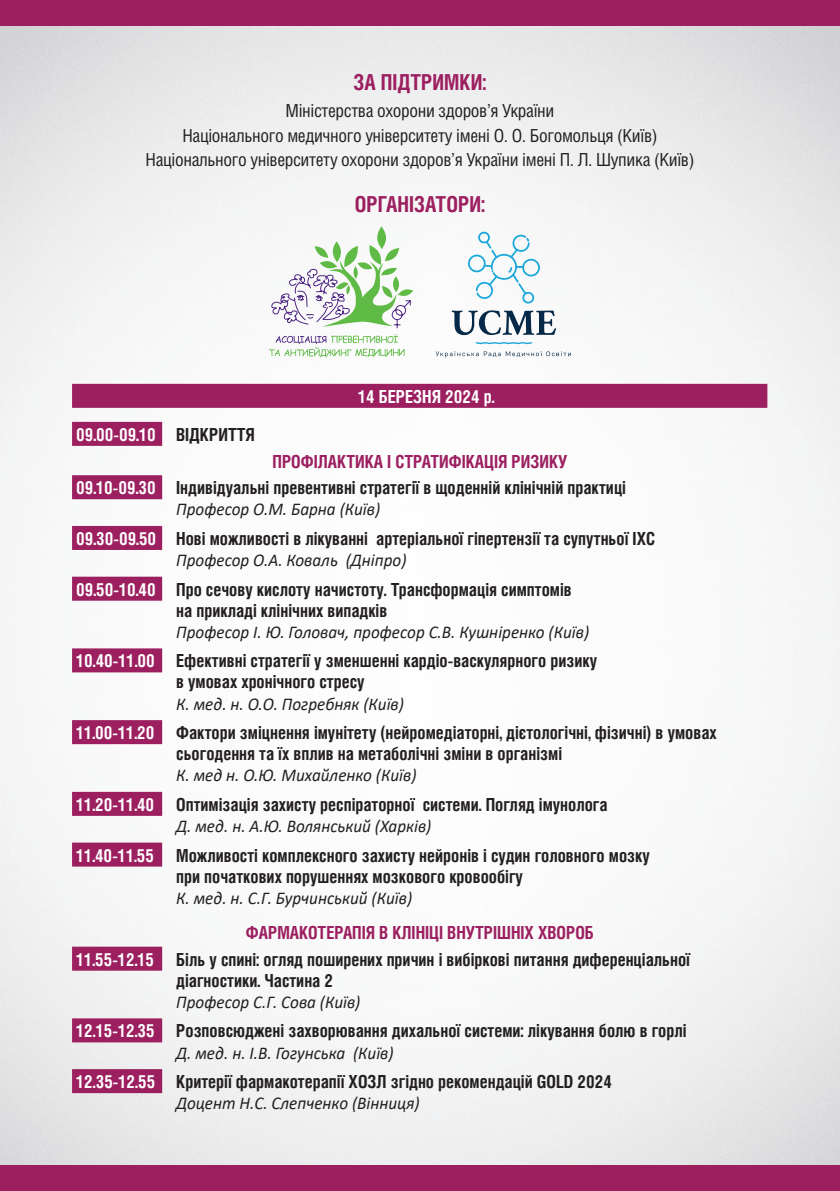
<style>
.page{position:relative;width:840px;height:1191px;background:#fff}
.page>*{position:absolute;margin:0;border:0;box-sizing:border-box;transform-origin:0 0}
.t1{font:700 22px "Helios Cond C";color:#9c1f60;scale:.95 1}
.t2{font:700 18px/21px "Helios Cond C";color:#231f20;scale:.95 1}
.t3{font:italic 18px "Calibri";color:#231f20;scale:.95 1}
.t4{font:18px/24.4px "Helios Cond C";letter-spacing:-.02em;color:#231f20;text-align:center}
.t5{font:700 18px "Helios Cond C";color:#fff;scale:.95 1}
.s1{color:#231f20}
.s2{color:#9c1f60}
.s3{color:#fff}
</style>
<div class="page">
<img style="left:1px;top:26px;width:838px;height:1139px">
<div style="left:0;top:0;width:839px;height:26px;background:#9c1f60"></div>
<div style="left:0;top:1165px;width:839px;height:26px;background:#9c1f60"></div>
<svg style="left:451px;top:310px;width:105px;height:25px"></svg>
<svg style="left:475px;top:342px;width:57px;height:2px"></svg>
<svg style="left:467px;top:232px;width:73px;height:72px"></svg>
<svg style="left:435px;top:351px;width:135px;height:6px"></svg>
<svg style="left:332px;top:241px;width:9px;height:21px"></svg>
<svg style="left:377px;top:226px;width:9px;height:23px"></svg>
<svg style="left:269px;top:245px;width:144px;height:112px"></svg>
<div style="left:72px;top:384px;width:695px;height:24px;background:#9c1f60"></div>
<div style="left:72px;top:422px;width:90px;height:24px;background:#9c1f60"></div>
<div style="left:72px;top:475px;width:90px;height:24px;background:#9c1f60"></div>
<div style="left:72px;top:526px;width:90px;height:24px;background:#9c1f60"></div>
<div style="left:72px;top:576px;width:90px;height:24px;background:#9c1f60"></div>
<div style="left:72px;top:648px;width:90px;height:24px;background:#9c1f60"></div>
<div style="left:72px;top:720px;width:90px;height:24px;background:#9c1f60"></div>
<div style="left:72px;top:792px;width:90px;height:24px;background:#9c1f60"></div>
<div style="left:72px;top:842px;width:90px;height:24px;background:#9c1f60"></div>
<div style="left:72px;top:946px;width:90px;height:24px;background:#9c1f60"></div>
<div style="left:72px;top:1018px;width:90px;height:24px;background:#9c1f60"></div>
<div style="left:72px;top:1069px;width:90px;height:24px;background:#9c1f60"></div>
<p class="t1" style="left:353px;top:69px;width:141px">ЗА ПІДТРИМКИ:</p>
<p class="t4" style="left:145px;top:98px;width:550px">Міністерства охорони здоров’я України<br>Національного медичного університету імені О. О. Богомольця (Київ)<br>Національного університету охорони здоров’я України імені П. Л. Шупика (Київ)</p>
<p class="t1" style="left:355px;top:191px;width:138px">ОРГАНІЗАТОРИ:</p>
<p class="t5" style="left:358px;top:386px;width:145px">14 БЕРЕЗНЯ 2024 р.</p>
<p class="t5" style="left:76px;top:424px;width:189px">09.00-09.10 <span class="s1">ВІДКРИТТЯ</span></p>
<p class="t2" style="left:76px;top:447px;width:580px;line-height:26.6px;text-indent:196px"><span class="s2">ПРОФІЛАКТИКА І СТРАТИФІКАЦІЯ РИЗИКУ<br></span><span class="s3">09.10-09.30</span> Індивідуальні превентивні стратегії в щоденній клінічній практиці</p>
<p class="t3" style="left:176px;top:497px;width:216px">Професор О.М. Барна (Київ)</p>
<p class="t2" style="left:76px;top:527px;width:610px"><span class="s3">09.30-09.50</span> Нові можливості в лікуванні артеріальної гіпертензії та супутньої ІХС</p>
<p class="t3" style="left:176px;top:547px;width:244px">Професор О.А. Коваль (Дніпро)</p>
<p class="t2" style="left:176px;top:578px;width:417px;text-indent:-100px"><span class="s3">09.50-10.40</span> Про сечову кислоту начистоту. Трансформація симптомів на прикладі клінічних випадків</p>
<p class="t3" style="left:176px;top:619px;width:436px">Професор І. Ю. Головач, професор С.В. Кушніренко (Київ)</p>
<p class="t2" style="left:176px;top:650px;width:444px;text-indent:-100px"><span class="s3">10.40-11.00</span> Ефективні стратегії у зменшенні кардіо-васкулярного ризику в умовах хронічного стресу</p>
<p class="t3" style="left:176px;top:691px;width:241px">К. мед. н. О.О. Погребняк (Київ)</p>
<p class="t2" style="left:176px;top:721px;width:570px;text-indent:-100px"><span class="s3">11.00-11.20</span> Фактори зміцнення імунітету (нейромедіаторні, дієтологічні, фізичні) в умовах сьогодення та їх вплив на метаболічні зміни в організмі</p>
<p class="t3" style="left:176px;top:763px;width:254px">К. мед н. О.Ю. Михайленко (Київ)</p>
<p class="t2" style="left:76px;top:793px;width:560px"><span class="s3">11.20-11.40</span> Оптимізація захисту респіраторної системи. Погляд імунолога</p>
<p class="t3" style="left:176px;top:813px;width:270px">Д. мед. н. А.Ю. Волянський (Харків)</p>
<p class="t2" style="left:176px;top:844px;width:500px;text-indent:-100px"><span class="s3">11.40-11.55</span> Можливості комплексного захисту нейронів і судин головного мозку при початкових порушеннях мозкового кровообігу</p>
<p class="t3" style="left:176px;top:885px;width:250px">К. мед. н. С.Г. Бурчинський (Київ)</p>
<p class="t2" style="left:76px;top:918px;width:647px;line-height:26.6px;text-indent:170px"><span class="s2">ФАРМАКОТЕРАПІЯ В КЛІНІЦІ ВНУТРІШНІХ ХВОРОБ<br></span><span class="s3">11.55-12.15</span> Біль у спині: огляд поширених причин і вибіркові питання диференціальної</p>
<p class="t2" style="left:176px;top:969px;width:167px">діагностики. Частина 2</p>
<p class="t3" style="left:176px;top:989px;width:195px">Професор С.Г. Сова (Київ)</p>
<p class="t2" style="left:76px;top:1020px;width:643px"><span class="s3">12.15-12.35</span> Розповсюджені захворювання дихальної системи: лікування болю в горлі</p>
<p class="t3" style="left:176px;top:1040px;width:230px">Д. мед. н. І.В. Гогунська (Київ)</p>
<p class="t2" style="left:76px;top:1070px;width:565px"><span class="s3">12.35-12.55</span> Критерії фармакотерапії ХОЗЛ згідно рекомендацій GOLD 2024</p>
<p class="t3" style="left:176px;top:1090px;width:258px">Доцент Н.С. Слепченко (Вінниця)</p>
</div>
